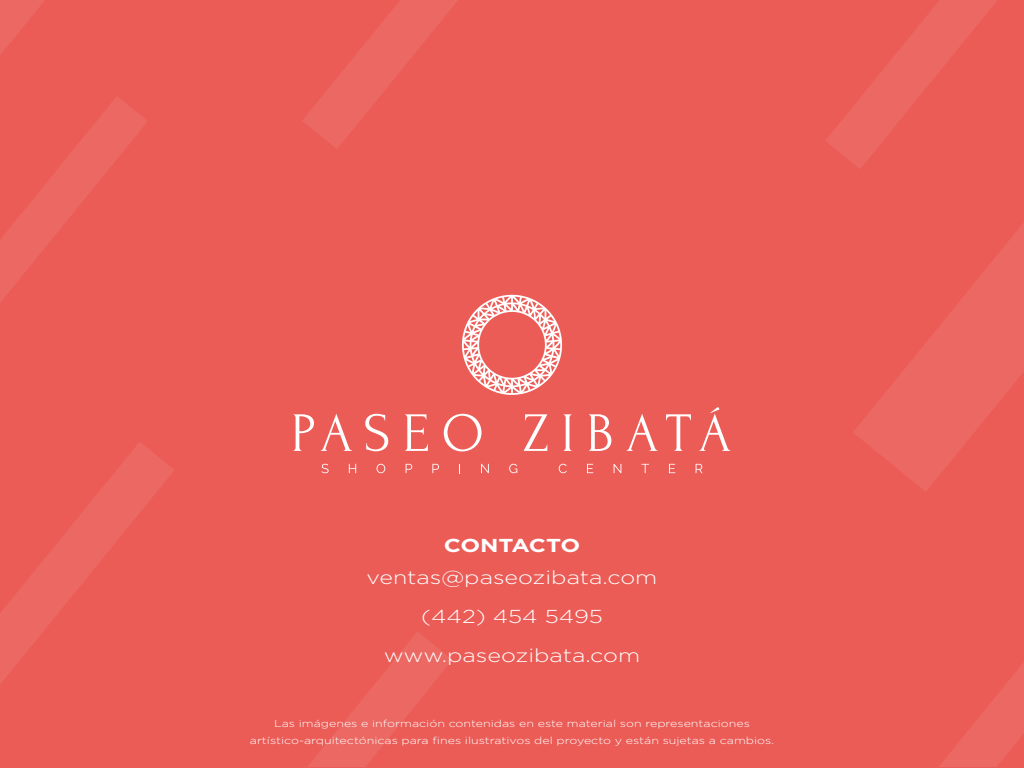
<style>
.page{position:relative;width:1024px;height:768px;background:#eb5c57}
.page>*{position:absolute;margin:0;border:0;box-sizing:border-box;transform-origin:0 0}
.t1{font:300 18.7px/39.2px "Gotham";color:#fff;text-align:center;scale:1.24 1}
.t2{font:700 18.7px "Gotham";letter-spacing:-.02em;color:#fff;scale:1.24 1}
.t3{font:300 10px/17px "Gotham";color:#fff;text-align:center;scale:1.24 1}
</style>
<div class="page">
<svg style="left:1px;top:0;width:43px;height:53px;fill:#eb6863"></svg>
<svg style="left:940px;top:664px;width:83px;height:102px"></svg>
<svg style="left:309px;top:632px;width:143px;height:134px"></svg>
<svg style="left:1px;top:442px;width:173px;height:240px"></svg>
<svg style="left:1px;top:97px;width:146px;height:204px"></svg>
<svg style="left:826px;top:0;width:171px;height:168px"></svg>
<svg style="left:303px;top:0;width:155px;height:148px"></svg>
<svg style="left:854px;top:224px;width:169px;height:267px"></svg>
<svg style="left:462px;top:295px;width:100px;height:100px"></svg>
<svg style="left:322px;top:464px;width:7px;height:9px"></svg>
<svg style="left:349px;top:464px;width:7px;height:9px"></svg>
<svg style="left:377px;top:464px;width:8px;height:9px"></svg>
<svg style="left:406px;top:464px;width:6px;height:9px"></svg>
<svg style="left:432px;top:464px;width:7px;height:9px"></svg>
<svg style="left:481px;top:464px;width:8px;height:9px"></svg>
<svg style="left:509px;top:464px;width:8px;height:9px"></svg>
<svg style="left:559px;top:464px;width:8px;height:9px"></svg>
<svg style="left:587px;top:464px;width:6px;height:9px"></svg>
<svg style="left:614px;top:464px;width:7px;height:9px"></svg>
<svg style="left:641px;top:464px;width:8px;height:9px"></svg>
<svg style="left:669px;top:464px;width:6px;height:9px"></svg>
<svg style="left:696px;top:464px;width:6px;height:9px"></svg>
<svg style="left:294px;top:414px;width:20px;height:37px"></svg>
<svg style="left:321px;top:414px;width:31px;height:37px"></svg>
<svg style="left:365px;top:414px;width:23px;height:37px"></svg>
<svg style="left:405px;top:414px;width:23px;height:37px"></svg>
<svg style="left:444px;top:414px;width:37px;height:37px"></svg>
<svg style="left:524px;top:414px;width:23px;height:37px"></svg>
<svg style="left:564px;top:414px;width:8px;height:37px"></svg>
<svg style="left:589px;top:414px;width:22px;height:37px"></svg>
<svg style="left:627px;top:414px;width:31px;height:37px"></svg>
<svg style="left:666px;top:414px;width:25px;height:37px"></svg>
<svg style="left:699px;top:407px;width:31px;height:44px"></svg>
<h1 class="t2" style="left:444px;top:533px;width:112px">CONTACTO</h1>
<h1 class="t1" style="left:367px;top:557px;width:236px">ventas@paseozibata.com (442) 454 5495 www.paseozibata.com</h1>
<p class="t3" style="left:250px;top:715px;width:424px">Las imágenes e información contenidas en este material son representaciones artístico-arquitectónicas para fines ilustrativos del proyecto y están sujetas a cambios.</p>
</div>
